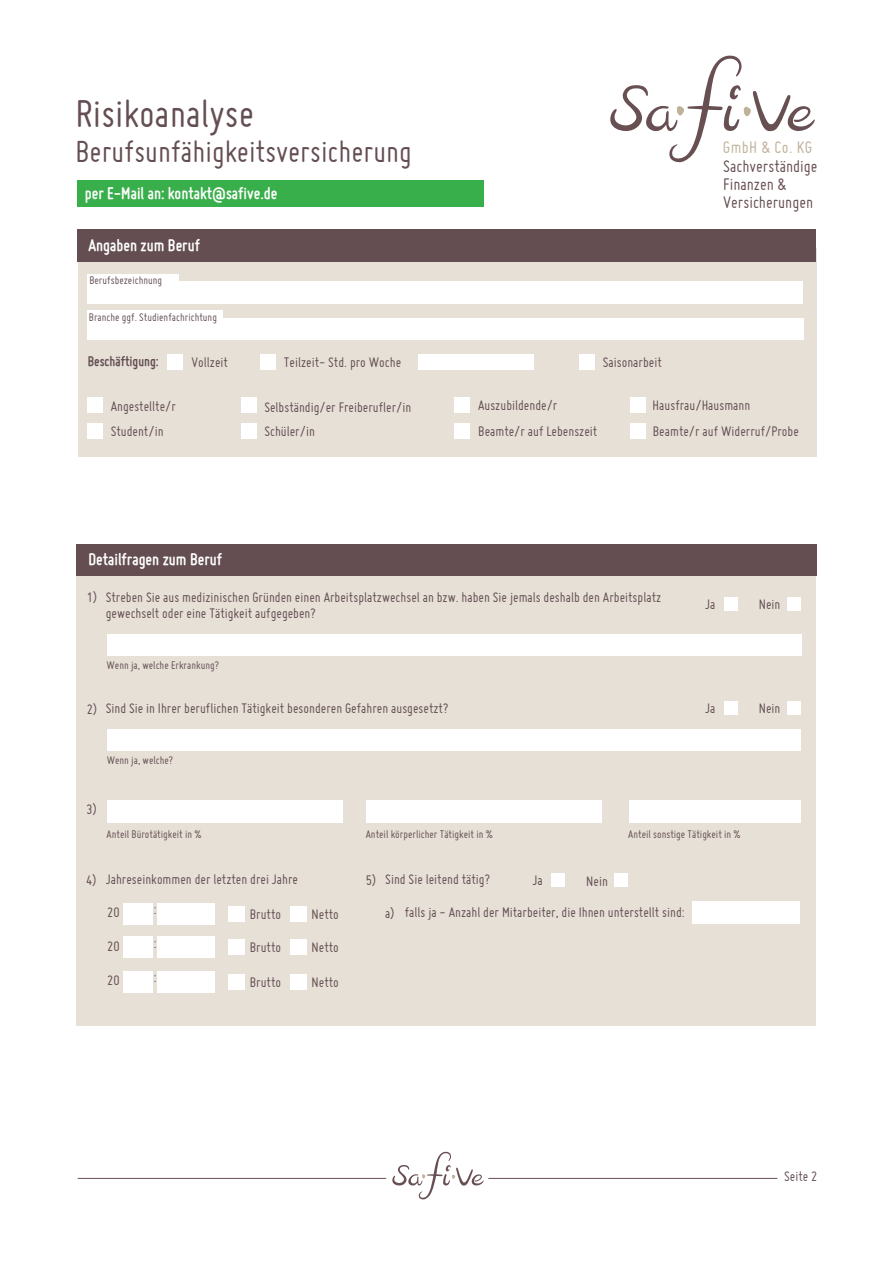
<style>
.page{position:relative;width:893px;height:1263px;background:#fff}
.page>*{position:absolute;margin:0;border:0;box-sizing:border-box;transform-origin:0 0}
.t1{font:42px "Miso";color:#644e52}
.t2{font:33px "Miso";color:#644e52}
.t3{font:18.15px/18.1px "Miso";color:#674f52}
.t4{font:18.15px "Miso";letter-spacing:.02em;color:#c0b299}
.t5{font:700 18px "Miso";color:#fff}
.t6{font:700 18px "Miso";color:#fdfdfd}
.t7{font:15px/24.6px "Miso";color:#644e52}
.t8{font:700 15px "Miso";color:#644e52}
.t9{font:12px "Miso";color:#644e52}
</style>
<div class="page">
<div style="left:78px;top:181px;width:406px;height:26px;background:#39af4c"></div>
<svg style="left:392px;top:1151px;width:92px;height:49px"></svg>
<hr style="left:489px;top:1178px;width:288px;height:1px;background:#674f52">
<hr style="left:78px;top:1178px;width:308px;height:1px;background:#674f52">
<div style="left:78px;top:248px;width:738px;height:209px;background:#e6e0d7"></div>
<div style="left:77px;top:560px;width:739px;height:466px;background:#e6e0d7"></div>
<div style="left:78px;top:229px;width:738px;height:32px;background:#644e52"></div>
<div style="left:76px;top:543px;width:741px;height:32px;background:#644e52"></div>
<hr style="left:76px;top:541px;width:743px;height:3px;background:#fff">
<div style="left:87px;top:282px;width:716px;height:22px;background:#fff"></div>
<div style="left:87px;top:274px;width:92px;height:12px;background:#fff"></div>
<div style="left:168px;top:354px;width:15px;height:16px;background:#fff"></div>
<div style="left:88px;top:398px;width:15px;height:15px;background:#fff"></div>
<div style="left:88px;top:424px;width:15px;height:15px;background:#fff"></div>
<div style="left:241px;top:398px;width:16px;height:15px;background:#fff"></div>
<div style="left:241px;top:424px;width:16px;height:15px;background:#fff"></div>
<div style="left:454px;top:398px;width:16px;height:15px;background:#fff"></div>
<div style="left:454px;top:424px;width:16px;height:15px;background:#fff"></div>
<div style="left:630px;top:398px;width:15px;height:15px;background:#fff"></div>
<div style="left:630px;top:424px;width:15px;height:15px;background:#fff"></div>
<div style="left:260px;top:354px;width:15px;height:16px;background:#fff"></div>
<div style="left:418px;top:354px;width:115px;height:16px;background:#fff"></div>
<div style="left:579px;top:354px;width:15px;height:16px;background:#fff"></div>
<div style="left:87px;top:318px;width:717px;height:22px;background:#fff"></div>
<div style="left:87px;top:311px;width:136px;height:12px;background:#fff"></div>
<div style="left:724px;top:597px;width:14px;height:14px;background:#fff"></div>
<div style="left:787px;top:597px;width:13px;height:14px;background:#fff"></div>
<div style="left:724px;top:701px;width:14px;height:13px;background:#fff"></div>
<div style="left:787px;top:701px;width:13px;height:13px;background:#fff"></div>
<div style="left:552px;top:873px;width:13px;height:14px;background:#fff"></div>
<div style="left:615px;top:873px;width:13px;height:14px;background:#fff"></div>
<div style="left:123px;top:903px;width:29px;height:22px;background:#fff"></div>
<div style="left:158px;top:903px;width:57px;height:22px;background:#fff"></div>
<div style="left:107px;top:729px;width:693px;height:21px;background:#fff"></div>
<div style="left:228px;top:906px;width:16px;height:16px;background:#fff"></div>
<div style="left:290px;top:906px;width:16px;height:16px;background:#fff"></div>
<div style="left:107px;top:634px;width:694px;height:22px;background:#fff"></div>
<div style="left:107px;top:800px;width:235px;height:23px;background:#fff"></div>
<div style="left:366px;top:800px;width:236px;height:23px;background:#fff"></div>
<div style="left:629px;top:800px;width:171px;height:23px;background:#fff"></div>
<div style="left:123px;top:936px;width:29px;height:22px;background:#fff"></div>
<div style="left:158px;top:936px;width:57px;height:22px;background:#fff"></div>
<div style="left:228px;top:939px;width:16px;height:16px;background:#fff"></div>
<div style="left:290px;top:939px;width:16px;height:16px;background:#fff"></div>
<div style="left:123px;top:971px;width:29px;height:22px;background:#fff"></div>
<div style="left:158px;top:971px;width:57px;height:22px;background:#fff"></div>
<div style="left:228px;top:974px;width:16px;height:16px;background:#fff"></div>
<div style="left:290px;top:974px;width:16px;height:16px;background:#fff"></div>
<svg style="left:610px;top:55px;width:205px;height:108px"></svg>
<div style="left:692px;top:901px;width:108px;height:22px;background:#fff"></div>
<h1 class="t1" style="left:75px;top:90px;width:180px">Risikoanalyse</h1>
<h2 class="t2" style="left:75px;top:133px;width:338px">Berufsunfähigkeitsversicherung</h2>
<p class="t4" style="left:723px;top:137px;width:91px">GmbH &amp; Co. KG</p>
<p class="t3" style="left:723px;top:157px;width:96px">Sachverständige<br>Finanzen &amp;<br>Versicherungen</p>
<p class="t6" style="left:85px;top:183px;width:194px">per E-Mail an: kontakt@safive.de</p>
<p class="t5" style="left:88px;top:235px;width:113px">Angaben zum Beruf</p>
<p class="t9" style="left:89px;top:273px;width:74px">Berufsbezeichnung</p>
<p class="t9" style="left:89px;top:310px;width:130px">Branche ggf. Studienfachrichtung</p>
<p class="t8" style="left:88px;top:353px;width:72px">Beschäftigung:</p>
<p class="t7" style="left:111px;top:394px;width:67px">Angestellte/r<br>Student/in</p>
<p class="t7" style="left:191px;top:350px;width:38px">Vollzeit</p>
<p class="t7" style="left:284px;top:350px;width:119px">Teilzeit- Std. pro Woche</p>
<p class="t7" style="left:603px;top:350px;width:61px">Saisonarbeit</p>
<p class="t7" style="left:264px;top:394px;width:148px">Selbständig/er Freiberufler/in</p>
<p class="t7" style="left:478px;top:392px;width:81px">Auszubildende/r</p>
<p class="t7" style="left:653px;top:392px;width:99px">Hausfrau/Hausmann</p>
<p class="t7" style="left:478px;top:418px;width:121px">Beamte/r auf Lebenszeit</p>
<p class="t7" style="left:653px;top:418px;width:147px">Beamte/r auf Widerruf/Probe</p>
<p class="t7" style="left:264px;top:418px;width:52px">Schüler/in</p>
<p class="t5" style="left:88px;top:549px;width:135px">Detailfragen zum Beruf</p>
<p class="t7" style="left:87px;top:584px;width:12px">1)</p>
<p class="t7" style="left:106px;top:584px;width:557px">Streben Sie aus medizinischen Gründen einen Arbeitsplatzwechsel an bzw. haben Sie jemals deshalb den Arbeitsplatz</p>
<p class="t7" style="left:106px;top:601px;width:212px">gewechselt oder eine Tätigkeit aufgegeben?</p>
<p class="t9" style="left:107px;top:659px;width:114px">Wenn ja, welche Erkrankung?</p>
<p class="t7" style="left:87px;top:696px;width:12px">2)</p>
<p class="t7" style="left:106px;top:696px;width:344px">Sind Sie in Ihrer beruflichen Tätigkeit besonderen Gefahren ausgesetzt?</p>
<p class="t9" style="left:107px;top:754px;width:68px">Wenn ja, welche?</p>
<p class="t7" style="left:86px;top:796px;width:12px">3)</p>
<p class="t7" style="left:705px;top:592px;width:12px">Ja</p>
<p class="t7" style="left:759px;top:592px;width:23px">Nein</p>
<p class="t7" style="left:705px;top:695px;width:12px">Ja</p>
<p class="t7" style="left:759px;top:696px;width:23px">Nein</p>
<p class="t9" style="left:107px;top:828px;width:96px">Anteil Bürotätigkeit in %</p>
<p class="t9" style="left:366px;top:828px;width:129px">Anteil körperlicher Tätigkeit in %</p>
<p class="t9" style="left:628px;top:828px;width:114px">Anteil sonstige Tätigkeit in %</p>
<p class="t7" style="left:106px;top:867px;width:194px">Jahreseinkommen der letzten drei Jahre</p>
<p class="t7" style="left:250px;top:901px;width:33px">Brutto</p>
<p class="t7" style="left:312px;top:901px;width:29px">Netto</p>
<p class="t7" style="left:86px;top:868px;width:12px">4)</p>
<p class="t7" style="left:385px;top:863px;width:301px;line-height:33px;text-indent:-20px">5) Sind Sie leitend tätig?<br>a) falls ja - Anzahl der Mitarbeiter, die Ihnen unterstellt sind:</p>
<p class="t7" style="left:250px;top:935px;width:33px">Brutto</p>
<p class="t7" style="left:312px;top:935px;width:29px">Netto</p>
<p class="t7" style="left:532px;top:868px;width:12px">Ja</p>
<p class="t7" style="left:586px;top:868px;width:23px">Nein</p>
<p class="t7" style="left:107px;top:900px;width:14px">20</p>
<p class="t7" style="left:154px;top:897px;width:4px">:</p>
<p class="t7" style="left:107px;top:933px;width:14px">20</p>
<p class="t7" style="left:154px;top:931px;width:4px">:</p>
<p class="t7" style="left:107px;top:968px;width:14px">20</p>
<p class="t7" style="left:154px;top:965px;width:4px">:</p>
<p class="t7" style="left:250px;top:969px;width:33px">Brutto</p>
<p class="t7" style="left:312px;top:969px;width:29px">Netto</p>
<p class="t7" style="left:784px;top:1164px;width:35px">Seite 2</p>
</div>
